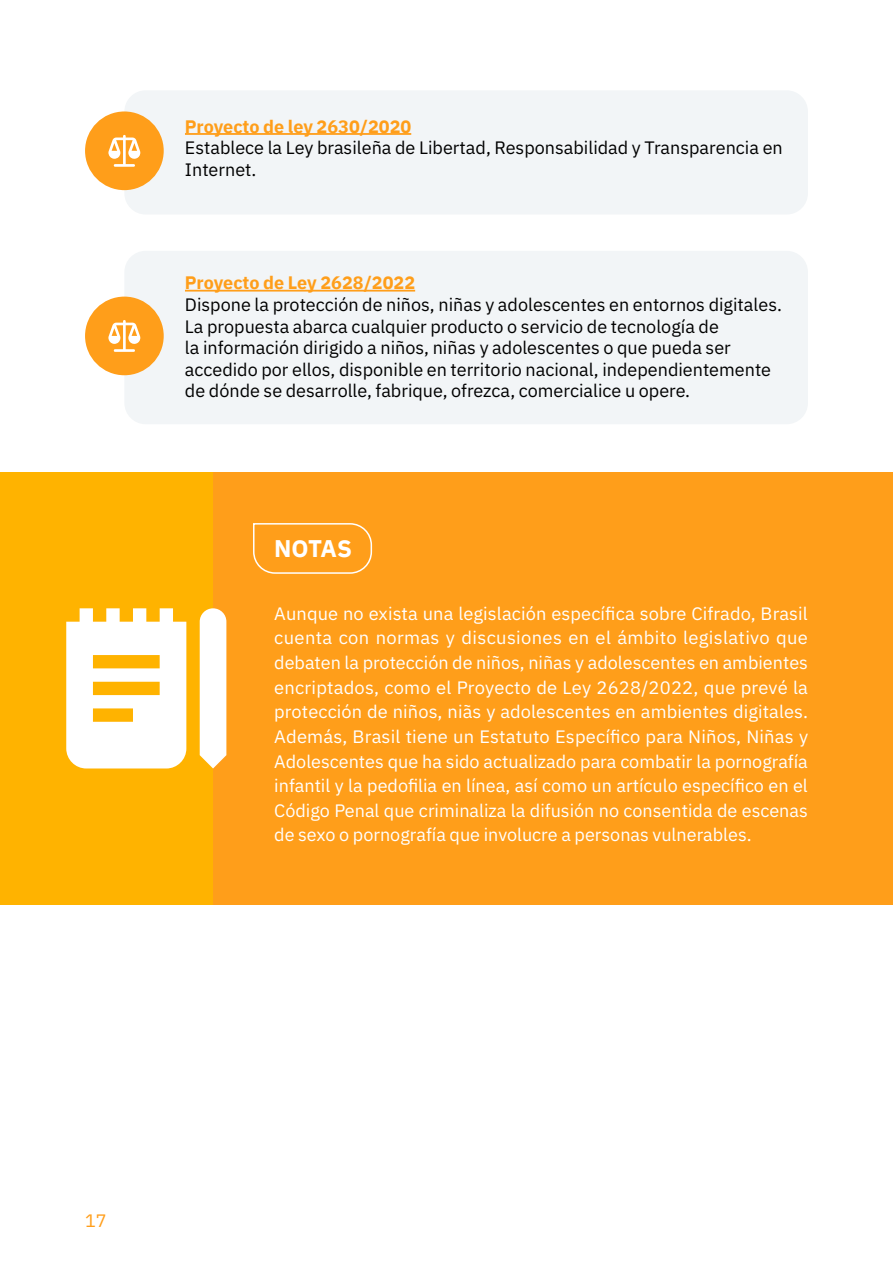
<style>
.page{position:relative;width:893px;height:1263px;background:#fff}
.page>*{position:absolute;margin:0;border:0;box-sizing:border-box;transform-origin:0 0}
.t1{font:700 24px "IBM Plex Sans";letter-spacing:-.015em;color:#fff}
.t2{font:18px/24.6px "IBM Plex Sans";color:#fff;text-align:justify}
.t3{font:18px/21.6px "IBM Plex Sans";color:#000}
.t4{font:700 18px "IBM Plex Sans";color:#ff9e1a}
.t5{font:18px "IBM Plex Sans";color:#ff9e1a}
</style>
<div class="page">
<div style="left:124px;top:90px;width:684px;height:124px;background:#f2f5f7;border-radius:21px"></div>
<div style="left:85px;top:111px;width:79px;height:79px;background:#ff9e1a;border-radius:50%"></div>
<svg style="left:108px;top:134px;width:32px;height:33px"></svg>
<div style="left:0;top:472px;width:893px;height:433px;background:#ff9e1a"></div>
<div style="left:0;top:472px;width:213px;height:433px;background:#ffb300"></div>
<svg style="left:253px;top:523px;width:120px;height:51px"></svg>
<svg style="left:66px;top:608px;width:160px;height:160px"></svg>
<div style="left:124px;top:251px;width:684px;height:173px;background:#f2f5f7;border-radius:21px"></div>
<div style="left:85px;top:297px;width:79px;height:78px;background:#ff9e1a;border-radius:50%"></div>
<svg style="left:108px;top:320px;width:32px;height:32px"></svg>
<hr style="left:185px;top:133px;width:226px;height:2px;background:#ff9e1a">
<hr style="left:185px;top:290px;width:230px;height:2px;background:#ff9e1a">
<p class="t4" style="left:185px;top:112px;width:228px">Proyecto de ley 2630/2020</p>
<p class="t3" style="left:185px;top:136px;width:599px">Establece la Ley brasileña de Libertad, Responsabilidad y Transparencia en<br>Internet.</p>
<p class="t4" style="left:185px;top:269px;width:232px">Proyecto de Ley 2628/2022</p>
<p class="t3" style="left:185px;top:292px;width:598px">Dispone la protección de niños, niñas y adolescentes en entornos digitales.<br>La propuesta abarca cualquier producto o servicio de tecnología de<br>la información dirigido a niños, niñas y adolescentes o que pueda ser accedido por ellos, disponible en territorio nacional, independientemente de dónde se desarrolle, fabrique, ofrezca, comercialice u opere.</p>
<h1 class="t1" style="left:274px;top:529px;width:79px">NOTAS</h1>
<p class="t2" style="left:274px;top:600px;width:535px">Aunque no exista una legislación específica sobre Cifrado, Brasil cuenta con normas y discusiones en el ámbito legislativo que debaten la protección de niños, niñas y adolescentes en ambientes encriptados, como el Proyecto de Ley 2628/2022, que prevé la protección de niños, niãs y adolescentes en ambientes digitales.<br>Además, Brasil tiene un Estatuto Específico para Niños, Niñas y Adolescentes que ha sido actualizado para combatir la pornografía infantil y la pedofilia en línea, así como un artículo específico en el Código Penal que criminaliza la difusión no consentida de escenas de sexo o pornografía que involucre a personas vulnerables.</p>
<p class="t5" style="left:85px;top:1207px;width:23px">17</p>
</div>
